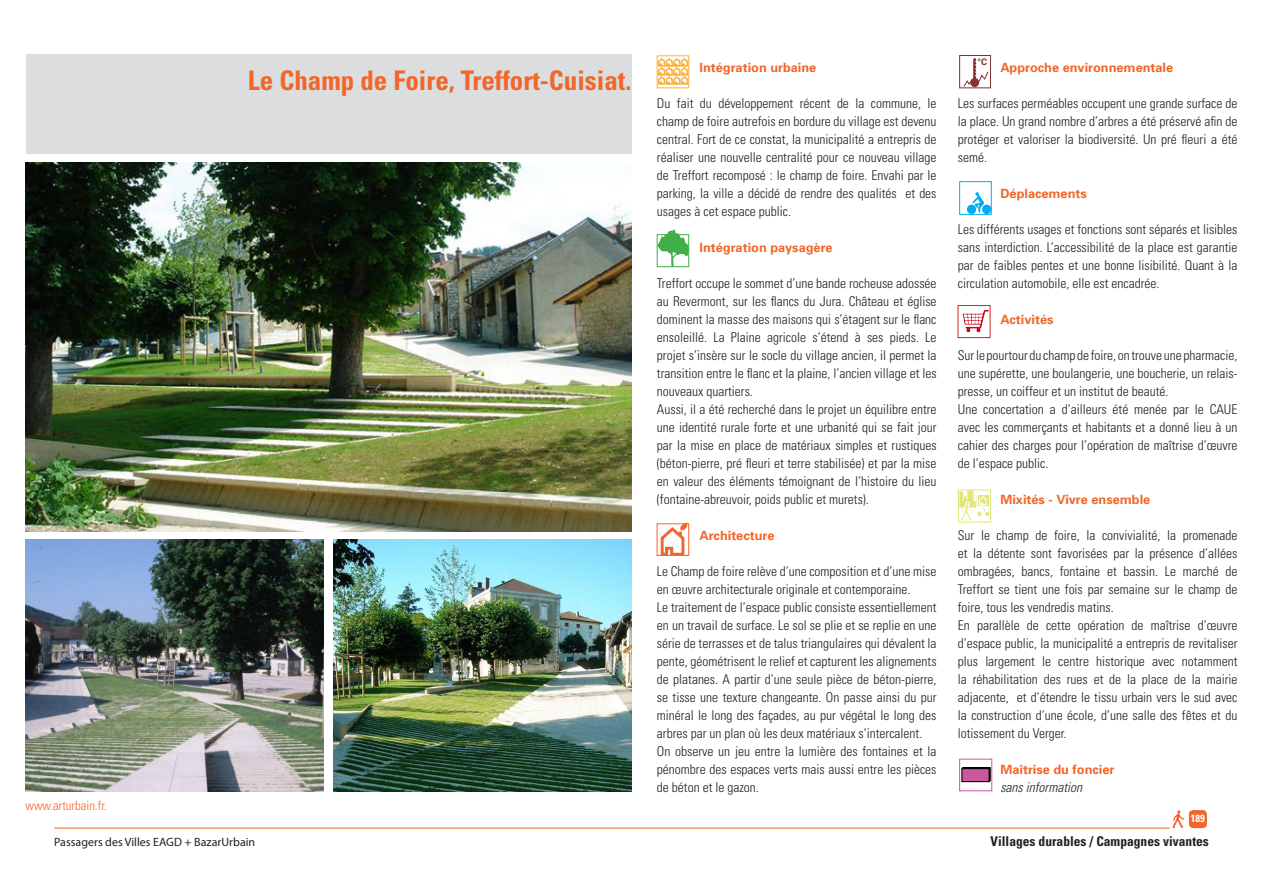
<style>
.page{position:relative;width:1263px;height:893px;background:#fff}
.page>*{position:absolute;margin:0;border:0;box-sizing:border-box;transform-origin:0 0}
.SOUS_TITRE_-_projet{font:700 condensed 27px "Univers LT Std";color:#f2662a}
.TEXTE_COURANT{font:300 condensed 13.5px/18px "Univers LT Std";color:#231f20;text-align:justify}
.t1{font:700 condensed 13.5px "Univers LT Std";color:#231f20}
.TEXTE_COURANT-2{font:italic 300 condensed 13.5px "Univers LT Std";color:#231f20}
.SYNTHESE___LEGENDE_B{font:700 12.75px "Univers";color:#f2662a}
.CHRONIQUE___legende{font:300 condensed 12.75px "Univers LT Std";color:#f2662a}
.t2{font:12px "Myriad Pro";color:#231f20}
.t3{font:700 condensed 10.5px "Univers LT Std";color:#fff}
.t4{font:700 9px "Univers";color:#843034}
</style>
<div class="page">
<svg style="left:1172px;top:810px;width:12px;height:18px"></svg>
<div style="left:1189px;top:810px;width:18px;height:18px;background:#f2662a;border-radius:4px"></div>
<hr style="left:54px;top:828px;width:1116px;height:1px;background:#f2662a">
<div style="left:26px;top:54px;width:605px;height:99px;background:#dcdddf"></div>
<img style="left:333px;top:540px;width:298px;height:251px">
<svg style="left:659px;top:58px;width:28px;height:26px"></svg>
<div style="left:657px;top:56px;width:32px;height:32px;border:1px solid #fab03b"></div>
<div style="left:657px;top:524px;width:32px;height:32px;border:1px solid #f2662a"></div>
<svg style="left:659px;top:522px;width:29px;height:34px"></svg>
<img style="left:962px;top:309px;width:26px;height:24px">
<div style="left:958px;top:305px;width:32px;height:33px;border:1px solid #d1232a"></div>
<div style="left:958px;top:490px;width:33px;height:32px;border:1px solid #e2e77a"></div>
<svg style="left:959px;top:491px;width:31px;height:31px"></svg>
<div style="left:959px;top:181px;width:32px;height:34px;border:1px solid #00aeef"></div>
<svg style="left:972px;top:192px;width:12px;height:21px"></svg>
<div style="left:967px;top:205px;width:9px;height:9px;background:#00aeef;border-radius:50%"></div>
<div style="left:982px;top:205px;width:9px;height:9px;background:#00aeef;border-radius:50%"></div>
<div style="left:959px;top:55px;width:32px;height:33px;border:1px solid #843034"></div>
<hr style="left:973px;top:60px;width:3px;height:20px;background:#843034">
<svg style="left:963px;top:61px;width:25px;height:26px"></svg>
<div style="left:959px;top:759px;width:33px;height:32px;border:1px solid #c958a1"></div>
<div style="left:963px;top:767px;width:27px;height:14px;background:#060204"></div>
<div style="left:962px;top:768px;width:27px;height:14px;background:#c958a1;border:1px solid #000"></div>
<svg style="left:657px;top:229px;width:32px;height:38px"></svg>
<img style="left:26px;top:162px;width:605px;height:369px">
<img style="left:26px;top:540px;width:298px;height:251px">
<p class="CHRONIQUE___legende" style="left:26px;top:798px;width:83px">www.arturbain.fr.</p>
<p class="SOUS_TITRE_-_projet" style="left:248px;top:64px;width:385px">Le Champ de Foire, Treffort-Cuisiat.</p>
<p class="SYNTHESE___LEGENDE_B" style="left:699px;top:60px;width:118px">Intégration urbaine</p>
<p class="TEXTE_COURANT" style="left:657px;top:94px;width:281px">Du fait du développement récent de la commune, le champ de foire autrefois en bordure du village est devenu central. Fort de ce constat, la municipalité a entrepris de réaliser une nouvelle centralité pour ce nouveau village de Treffort recomposé : le champ de foire. Envahi par le parking, la ville a décidé de rendre des qualités et des usages à cet espace public.</p>
<p class="SYNTHESE___LEGENDE_B" style="left:699px;top:240px;width:135px">Intégration paysagère</p>
<p class="TEXTE_COURANT" style="left:657px;top:274px;width:281px">Treffort occupe le sommet d’une bande rocheuse adossée au Revermont, sur les flancs du Jura. Château et église dominent la masse des maisons qui s’étagent sur le flanc ensoleillé. La Plaine agricole s’étend à ses pieds. Le projet s’insère sur le socle du village ancien, il permet la transition entre le flanc et la plaine, l’ancien village et les nouveaux quartiers.</p>
<p class="TEXTE_COURANT" style="left:657px;top:400px;width:281px">Aussi, il a été recherché dans le projet un équilibre entre une identité rurale forte et une urbanité qui se fait jour par la mise en place de matériaux simples et rustiques (béton-pierre, pré fleuri et terre stabilisée) et par la mise en valeur des éléments témoignant de l’histoire du lieu (fontaine-abreuvoir, poids public et murets).</p>
<p class="SYNTHESE___LEGENDE_B" style="left:699px;top:528px;width:77px">Architecture</p>
<p class="TEXTE_COURANT" style="left:657px;top:562px;width:281px">Le Champ de foire relève d’une composition et d’une mise en œuvre architecturale originale et contemporaine.</p>
<p class="TEXTE_COURANT" style="left:657px;top:598px;width:281px">Le traitement de l’espace public consiste essentiellement en un travail de surface. Le sol se plie et se replie en une série de terrasses et de talus triangulaires qui dévalent la pente, géométrisent le relief et capturent les alignements de platanes. A partir d’une seule pièce de béton-pierre, se tisse une texture changeante. On passe ainsi du pur minéral le long des façades, au pur végétal le long des arbres par un plan où les deux matériaux s’intercalent.</p>
<p class="TEXTE_COURANT" style="left:657px;top:742px;width:281px">On observe un jeu entre la lumière des fontaines et la pénombre des espaces verts mais aussi entre les pièces de béton et le gazon.</p>
<p class="t4" style="left:977px;top:57px;width:11px">°C</p>
<p class="SYNTHESE___LEGENDE_B" style="left:1000px;top:60px;width:174px">Approche environnementale</p>
<p class="TEXTE_COURANT" style="left:958px;top:94px;width:281px">Les surfaces perméables occupent une grande surface de la place. Un grand nombre d’arbres a été préservé afin de protéger et valoriser la biodiversité. Un pré fleuri a été semé.</p>
<p class="SYNTHESE___LEGENDE_B" style="left:1000px;top:186px;width:88px">Déplacements</p>
<p class="TEXTE_COURANT" style="left:958px;top:220px;width:281px">Les différents usages et fonctions sont séparés et lisibles sans interdiction. L’accessibilité de la place est garantie par de faibles pentes et une bonne lisibilité. Quant à la circulation automobile, elle est encadrée.</p>
<p class="SYNTHESE___LEGENDE_B" style="left:1000px;top:312px;width:55px">Activités</p>
<p class="TEXTE_COURANT" style="left:958px;top:346px;width:281px">Sur le pourtour du champ de foire, on trouve une pharmacie, une supérette, une boulangerie, une boucherie, un relais&shy;presse, un coiffeur et un institut de beauté.</p>
<p class="TEXTE_COURANT" style="left:958px;top:400px;width:281px">Une concertation a d’ailleurs été menée par le CAUE avec les commerçants et habitants et a donné lieu à un cahier des charges pour l’opération de maîtrise d’œuvre de l’espace public.</p>
<p class="SYNTHESE___LEGENDE_B" style="left:1000px;top:492px;width:151px">Mixités - Vivre ensemble</p>
<p class="TEXTE_COURANT" style="left:958px;top:526px;width:281px">Sur le champ de foire, la convivialité, la promenade et la détente sont favorisées par la présence d’allées ombragées, bancs, fontaine et bassin. Le marché de Treffort se tient une fois par semaine sur le champ de foire, tous les vendredis matins.</p>
<p class="TEXTE_COURANT" style="left:958px;top:616px;width:281px">En parallèle de cette opération de maîtrise d’œuvre d’espace public, la municipalité a entrepris de revitaliser plus largement le centre historique avec notamment la réhabilitation des rues et de la place de la mairie adjacente, et d’étendre le tissu urbain vers le sud avec la construction d’une école, d’une salle des fêtes et du lotissement du Verger.</p>
<p class="SYNTHESE___LEGENDE_B" style="left:1000px;top:762px;width:116px">Maîtrise du foncier</p>
<p class="TEXTE_COURANT-2" style="left:1000px;top:779px;width:83px">sans information</p>
<p class="t3" style="left:1191px;top:812px;width:15px">189</p>
<p class="t2" style="left:54px;top:835px;width:203px">Passagers des Villes EAGD + BazarUrbain</p>
<p class="t1" style="left:990px;top:833px;width:220px">Villages durables / Campagnes vivantes</p>
</div>
